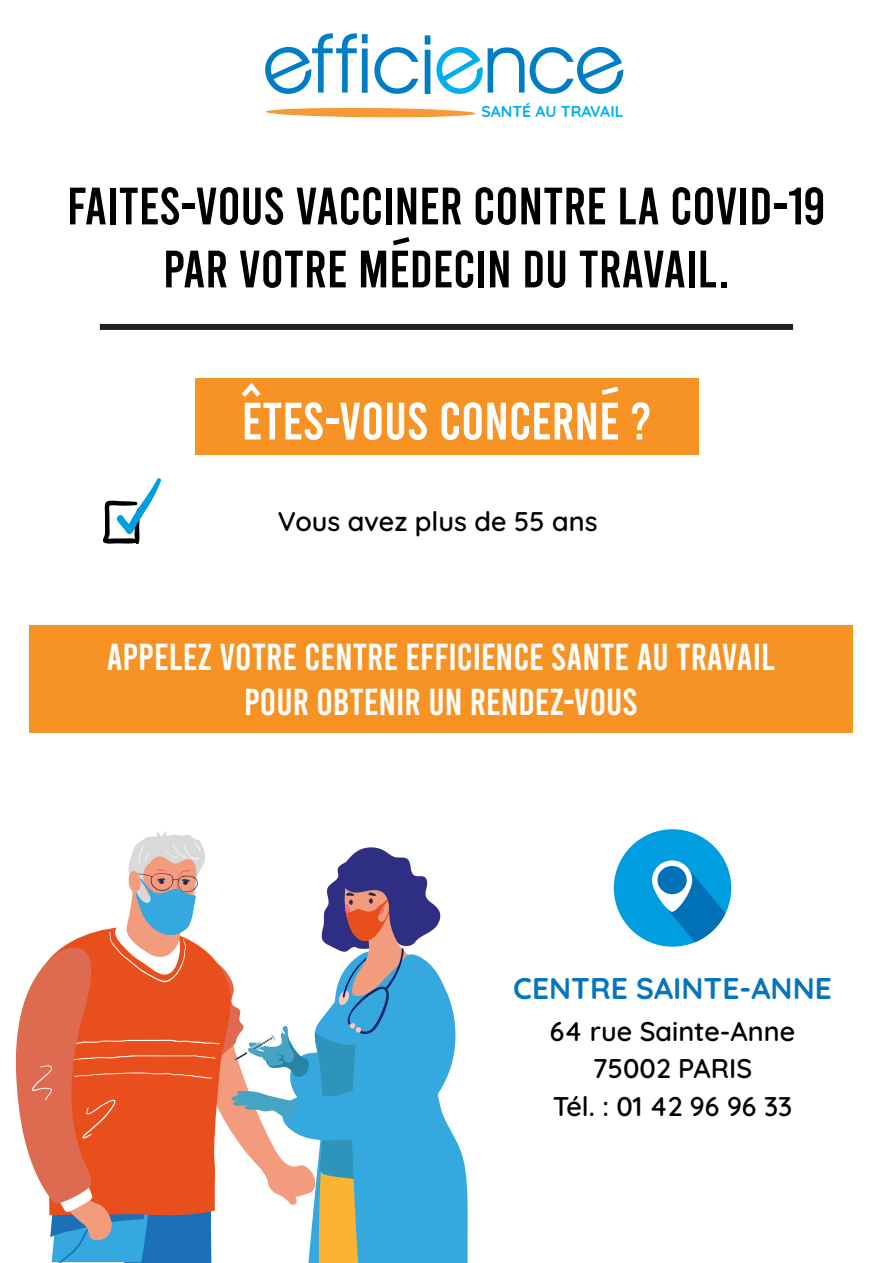
<style>
.page{position:relative;width:893px;height:1263px;background:#fff}
.page>*{position:absolute;margin:0;border:0;box-sizing:border-box;transform-origin:0 0}
.t1{font:52.5px "Bebas";color:#000}
.t2{font:52.5px "Bebas";color:#fff}
.t3{font:37.5px "Bebas";color:#fff}
.t4{font:700 30px "Quicksand";color:#0675bb}
.t5{font:600 27px "Quicksand";color:#000}
.t6{font:700 15.75px "Quicksand";color:#00aeef}
</style>
<div class="page">
<div style="left:29px;top:625px;width:824px;height:108px;background:#f79324"></div>
<div style="left:195px;top:378px;width:503px;height:77px;background:#f79324"></div>
<div style="left:100px;top:324px;width:693px;height:6px;background:#231f20"></div>
<svg style="left:374px;top:47px;width:44px;height:47px"></svg>
<svg style="left:436px;top:46px;width:187px;height:48px"></svg>
<svg style="left:266px;top:107px;width:210px;height:11px"></svg>
<svg style="left:425px;top:35px;width:5px;height:59px"></svg>
<svg style="left:265px;top:33px;width:103px;height:61px"></svg>
<svg style="left:15px;top:831px;width:453px;height:432px"></svg>
<div style="left:614px;top:829px;width:117px;height:118px;background:#009de0;border-radius:50%"></div>
<svg style="left:652px;top:860px;width:73px;height:82px"></svg>
<svg style="left:393px;top:237px;width:17px;height:9px"></svg>
<svg style="left:241px;top:382px;width:20px;height:15px"></svg>
<svg style="left:601px;top:386px;width:18px;height:9px"></svg>
<svg style="left:103px;top:478px;width:58px;height:66px"></svg>
<p class="t6" style="left:481px;top:99px;width:143px">SANTÉ AU TRAVAIL</p>
<p class="t1" style="left:67px;top:180px;width:761px">FAITES-VOUS VACCINER CONTRE LA COVI D-19</p>
<p class="t1" style="left:163px;top:243px;width:568px">PAR VOTRE MEDECIN DU TRAVAIL.</p>
<p class="t2" style="left:242px;top:395px;width:411px">ETES-VOUS CONCERNE ?</p>
<p class="t5" style="left:278px;top:500px;width:321px">Vous avez plus de 55 ans</p>
<p class="t3" style="left:107px;top:638px;width:670px">APPELEZ VOTRE CENTRE EFFICIENCE SANTE AU TRAVAIL</p>
<p class="t3" style="left:244px;top:683px;width:395px">POUR OBTENIR UN RENDEZ-VOUS</p>
<p class="t4" style="left:513px;top:965px;width:320px">CENTRE SAINTE-ANNE</p>
<p class="t5" style="left:550px;top:1010px;width:247px">64 rue Sainte-Anne</p>
<p class="t5" style="left:593px;top:1048px;width:161px">75002 PARIS</p>
<p class="t5" style="left:553px;top:1085px;width:241px">Tél. : 01 42 96 96 33</p>
</div>
